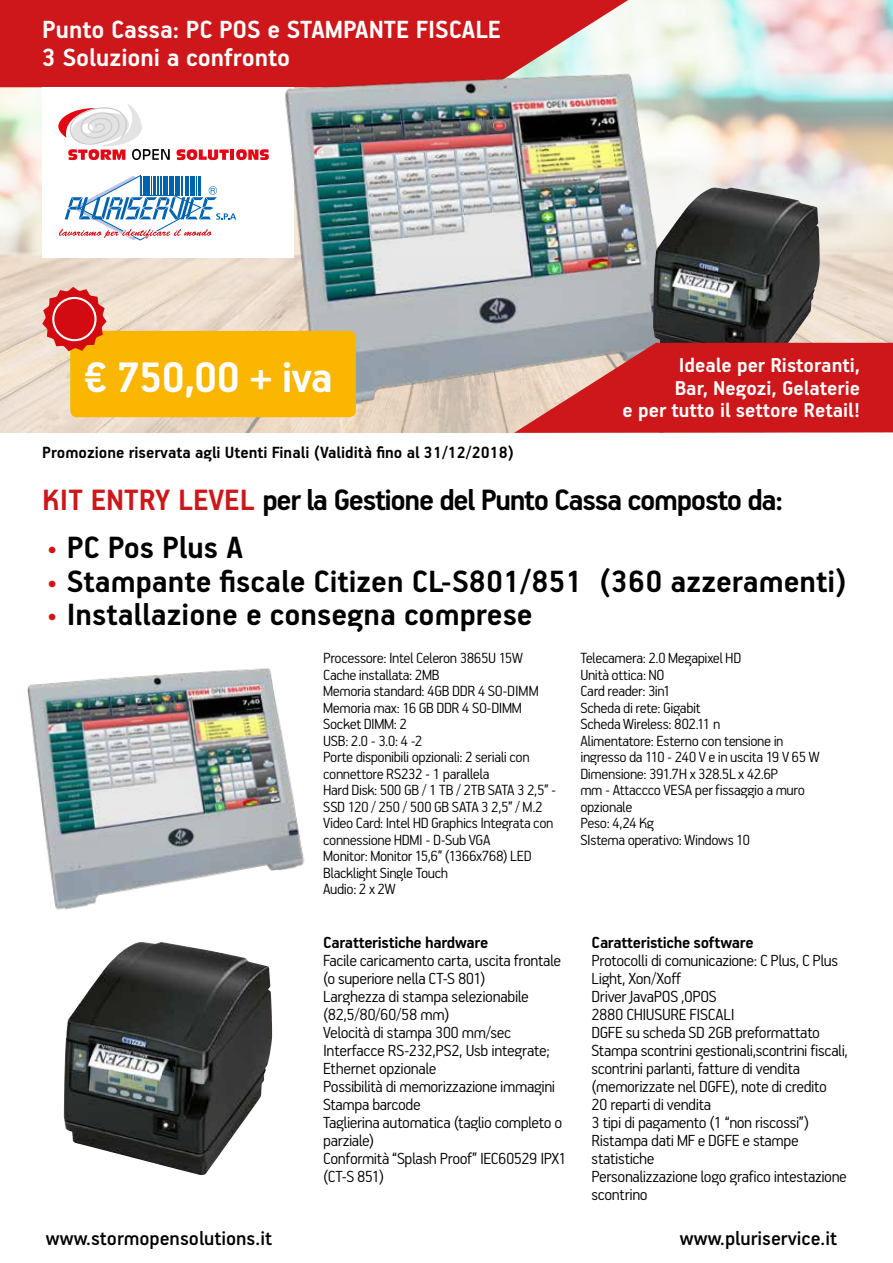
<style>
.page{position:relative;width:893px;height:1263px;background:#fff}
.page>*{position:absolute;margin:0;border:0;box-sizing:border-box;transform-origin:0 0}
.t1{font:700 47.85px "PF Handbook Pro";letter-spacing:-.025em;color:#fff}
.t2{font:700 34.5px "PF Handbook Pro";color:#000}
.t3{font:700 33px "PF Handbook Pro";letter-spacing:-.04em;color:#000}
.t4{font:700 27.9px/27.9px "PF Handbook Pro";color:#fff}
.t5{font:700 22.5px/22.5px "PF Handbook Pro";color:#fff;text-align:right}
.t6{font:500 22.05px "PF Handbook Pro";color:#000}
.t7{font:700 18.15px "PF Handbook Pro";color:#000}
.t8{font:300 18px/18px "PF Handbook Pro";letter-spacing:-.02em;color:#000}
.t9{font:700 18px "PF Handbook Pro";letter-spacing:-.015em;color:#000}
.t10{font:300 16.5px/16.5px "PF Handbook Pro";letter-spacing:-.02em;color:#000}
.s1{color:#cd171a}
.s2{font-weight:300;color:#cd171a}
</style>
<div class="page">
<img style="left:0;top:0;width:893px;height:433px">
<div style="left:0;top:0;width:628px;height:87px;background:#cd171a"></div>
<div style="left:42px;top:87px;width:252px;height:171px;background:#fff"></div>
<svg style="left:58px;top:104px;width:112px;height:56px"></svg>
<svg style="left:177px;top:149px;width:52px;height:11px"></svg>
<hr style="left:230px;top:149px;width:4px;height:11px;background:#e30613">
<svg style="left:236px;top:149px;width:19px;height:11px"></svg>
<svg style="left:59px;top:174px;width:177px;height:67px"></svg>
<img style="left:255px;top:45px;width:442px;height:383px">
<img style="left:653px;top:187px;width:167px;height:156px">
<img style="left:64px;top:942px;width:208px;height:233px">
<div style="left:70px;top:331px;width:286px;height:86px;background:#fab600;border-radius:7px"></div>
<svg style="left:42px;top:287px;width:65px;height:64px;background:#dc5347"></svg>
<div style="left:52px;top:297px;width:45px;height:44px;border:2px solid #fff;border-radius:50%"></div>
<img style="left:27px;top:668px;width:278px;height:242px">
<svg style="left:514px;top:343px;width:379px;height:90px;background:#cd3838"></svg>
<h3 class="t4" style="left:42px;top:15px;width:460px">Punto Cassa: PC POS e STAMPANTE FISCALE<br>3 Soluzioni a confronto</h3>
<h1 class="t1" style="left:84px;top:349px;width:251px">€ 750,00 + iva</h1>
<p class="t5" style="left:623px;top:353px;width:239px">Ideale per Ristoranti,<br>Bar, Negozi, Gelaterie<br>e per tutto il settore Retail!</p>
<p class="t7" style="left:42px;top:442px;width:473px">Promozione riservata agli Utenti Finali (Validità fino al 31/12/2018)</p>
<h3 class="t3" style="left:42px;top:480px;width:742px"><span class="s1">KIT ENTRY LEVEL</span> per la Gestione del Punto Cassa composto da:</h3>
<h2 class="t2" style="left:46px;top:526px;width:199px"><span class="s2">•</span> PC Pos Plus A</h2>
<h2 class="t2" style="left:46px;top:560px;width:802px"><span class="s2">•</span> Stampante fiscale Citizen CL-S801/851 (360 azzeramenti)</h2>
<h2 class="t2" style="left:46px;top:594px;width:488px"><span class="s2">•</span> Installazione e consegna comprese</h2>
<p class="t10" style="left:323px;top:649px;width:235px">Processore: Intel Celeron 3865U 15W<br>Cache installata: 2MB<br>Memoria standard: 4GB DDR 4 SO-DIMM<br>Memoria max: 16 GB DDR 4 SO-DIMM<br>Socket DIMM: 2<br>USB: 2.0 - 3.0: 4 -2<br>Porte disponibili opzionali: 2 seriali con connettore RS232 - 1 parallela<br>Hard Disk: 500 GB / 1 TB / 2TB SATA 3 2,5” -<br>SSD 120 / 250 / 500 GB SATA 3 2,5” / M.2<br>Video Card: Intel HD Graphics Integrata con connessione HDMI - D-Sub VGA<br>Monitor: Monitor 15,6” (1366x768) LED<br>Blacklight Single Touch<br>Audio: 2 x 2W</p>
<p class="t10" style="left:580px;top:649px;width:241px">Telecamera: 2.0 Megapixel HD<br>Unità ottica: NO<br>Card reader: 3in1<br>Scheda di rete: Gigabit<br>Scheda Wireless: 802.11 n<br>Alimentatore: Esterno con tensione in ingresso da 110 - 240 V e in uscita 19 V 65 W<br>Dimensione: 391.7H x 328.5L x 42.6P<br>mm - Attaccco VESA per fissaggio a muro opzionale<br>Peso: 4,24 Kg<br>SIstema operativo: Windows 10</p>
<p class="t9" style="left:323px;top:932px;width:167px">Caratteristiche hardware</p>
<p class="t8" style="left:323px;top:951px;width:245px">Facile caricamento carta, uscita frontale (o superiore nella CT-S 801)<br>Larghezza di stampa selezionabile (82,5/80/60/58 mm)<br>Velocità di stampa 300 mm/sec<br>Interfacce RS-232,PS2, Usb integrate;<br>Ethernet opzionale<br>Possibilità di memorizzazione immagini<br>Stampa barcode<br>Taglierina automatica (taglio completo o parziale)<br>Conformità “Splash Proof” IEC60529 IPX1 (CT-S 851)</p>
<p class="t9" style="left:592px;top:932px;width:164px">Caratteristiche software</p>
<p class="t8" style="left:592px;top:951px;width:258px">Protocolli di comunicazione: C Plus, C Plus<br>Light, Xon/Xoff<br>Driver JavaPOS ,OPOS<br>2880 CHIUSURE FISCALI<br>DGFE su scheda SD 2GB preformattato<br>Stampa scontrini gestionali,scontrini fiscali, scontrini parlanti, fatture di vendita (memorizzate nel DGFE), note di credito<br>20 reparti di vendita<br>3 tipi di pagamento (1 “non riscossi”)<br>Ristampa dati MF e DGFE e stampe statistiche<br>Personalizzazione logo grafico intestazione scontrino</p>
<p class="t6" style="left:46px;top:1225px;width:228px">www.stormopensolutions.it</p>
<p class="t6" style="left:680px;top:1225px;width:159px">www.pluriservice.it</p>
</div>
